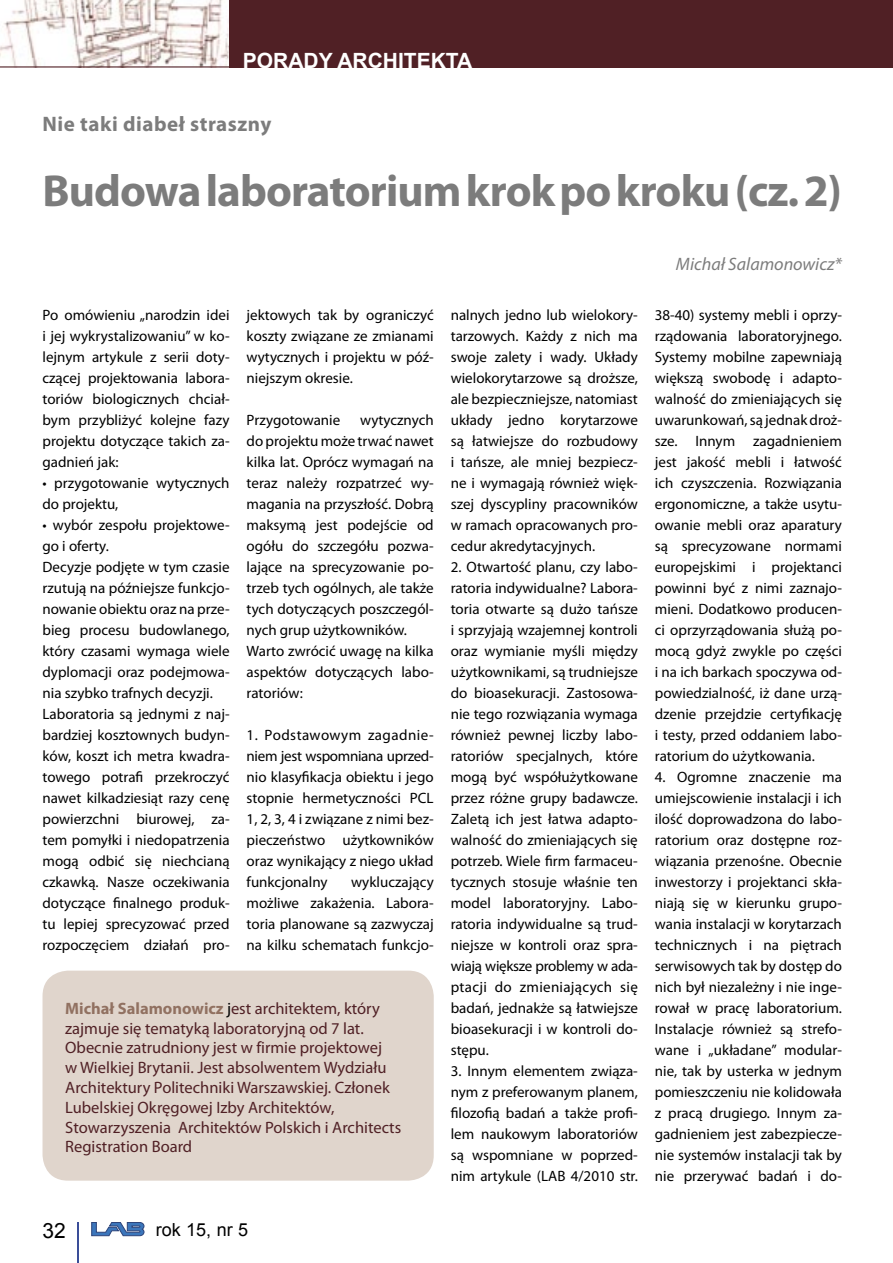
<style>
.page{position:relative;width:893px;height:1263px;background:#fff}
.page>*{position:absolute;margin:0;border:0;box-sizing:border-box;transform-origin:0 0}
.t1{font:700 45px "Myriad Pro";letter-spacing:-.02em;color:#7c7c7c}
.t2{font:700 21px "Myriad Pro";letter-spacing:.025em;color:#7c7c7c}
.t3{font:700 21px "Arial";color:#fff}
.Paginacja{font:21px "Arial";color:#000}
.t4{font:italic 18px "Myriad Pro";color:#7c7c7c}
.Pagina_dolna{font:18px "Arial";color:#000}
.t5{font:16.5px/19.8px "Myriad Pro";color:#502025}
.t6{font:15px/21px "Myriad Pro";color:#000;text-align:justify}
.t7{font:15px "Myriad Pro";letter-spacing:.03em;color:#000}
.s1{font-weight:700;color:#917161}
.s2{color:#000}
</style>
<div class="page">
<hr style="left:77px;top:1222px;width:2px;height:41px;background:#3a4d98">
<svg style="left:91px;top:1222px;width:53px;height:14px"></svg>
<svg style="left:0;top:0;width:231px;height:68px"></svg>
<div style="left:230px;top:0;width:663px;height:67px;background:#502025"></div>
<hr style="left:892px;top:0;width:1px;height:68px;background:#502025">
<div style="left:43px;top:970px;width:391px;height:210px;background:#e0d5cc"></div>
<p class="t3" style="left:243px;top:46px;width:231px">PORADY ARCHITEKTA</p>
<p class="t2" style="left:43px;top:112px;width:230px">Nie taki diabeł straszny</p>
<p class="t1" style="left:43px;top:166px;width:801px">Budowa laboratorium krok po kroku (cz. 2)</p>
<p class="t6" style="left:43px;top:304px;width:189px">Po omówieniu „narodzin idei i jej wykrystalizowaniu” w ko-</p>
<p class="t6" style="left:43px;top:346px;width:189px">lejnym artykule z serii doty&shy;czącej projektowania labora&shy;toriów biologicznych chciał&shy;bym przybliżyć kolejne fazy projektu dotyczące takich za&shy;gadnień jak:</p>
<p class="t6" style="left:43px;top:472px;width:189px">• przygotowanie wytycznych do projektu,</p>
<p class="t6" style="left:43px;top:514px;width:189px">• wybór zespołu projektowe&shy;go i oferty.</p>
<p class="t6" style="left:43px;top:556px;width:189px">Decyzje podjęte w tym czasie rzutują na późniejsze funkcjo&shy;nowanie obiektu oraz na prze&shy;bieg procesu budowlanego, który czasami wymaga wiele dyplomacji oraz podejmowa&shy;nia szybko trafnych decyzji.</p>
<p class="t6" style="left:43px;top:703px;width:189px">Laboratoria są jednymi z naj&shy;bardziej kosztownych budyn&shy;ków, koszt ich metra kwadra&shy;towego potrafi przekroczyć nawet kilkadziesiąt razy cenę powierzchni biurowej, za&shy;tem pomyłki i niedopatrzenia mogą odbić się niechcianą czkawką. Nasze oczekiwania dotyczące finalnego produk&shy;tu lepiej sprecyzować przed rozpoczęciem działań pro-</p>
<p class="t6" style="left:247px;top:304px;width:189px">jektowych tak by ograniczyć koszty związane ze zmianami wytycznych i projektu w póź&shy;niejszym okresie.</p>
<p class="t6" style="left:247px;top:409px;width:95px">Przygotowanie</p>
<p class="t6" style="left:247px;top:409px;width:189px;text-indent:114px">wytycznych do projektu może trwać nawet kilka lat. Oprócz wymagań na teraz należy rozpatrzeć wy&shy;magania na przyszłość. Dobrą maksymą jest podejście od ogółu do szczegółu pozwa&shy;lające na sprecyzowanie po&shy;trzeb tych ogólnych, ale także tych dotyczących poszczegól&shy;nych grup użytkowników.</p>
<p class="t6" style="left:247px;top:640px;width:189px">Warto zwrócić uwagę na kilka aspektów dotyczących labo&shy;ratoriów:</p>
<p class="t7" style="left:247px;top:726px;width:189px">1. Podstawowym zagadnie-</p>
<p class="t6" style="left:247px;top:745px;width:189px">niem jest wspomniana uprzed&shy;nio klasyfikacja obiektu i jego stopnie hermetyczności PCL 1, 2, 3, 4 i związane z nimi bez&shy;pieczeństwo użytkowników oraz wynikający z niego układ funkcjonalny</p>
<p class="t6" style="left:247px;top:871px;width:189px;text-indent:104px">wykluczający możliwe zakażenia. Labora&shy;toria planowane są zazwyczaj na kilku schematach funkcjo-</p>
<p class="t5" style="left:65px;top:999px;width:316px"><span class="s1">Michał Salamonowicz</span> <span class="s2">j</span>est architektem, który</p>
<p class="t5" style="left:65px;top:1018px;width:300px">zajmuje się tematyką laboratoryjną od 7 lat.</p>
<p class="t5" style="left:65px;top:1038px;width:318px">Obecnie zatrudniony jest w firmie projektowej</p>
<p class="t5" style="left:65px;top:1058px;width:326px">w Wielkiej Brytanii. Jest absolwentem Wydziału<br>Architektury Politechniki Warszawskiej. Członek<br>Lubelskiej Okręgowej Izby Architektów,</p>
<p class="t5" style="left:65px;top:1117px;width:338px">Stowarzyszenia Architektów Polskich i Architects<br>Registration Board</p>
<p class="Paginacja" style="left:43px;top:1216px;width:25px">32</p>
<p class="Pagina_dolna" style="left:156px;top:1217px;width:94px">rok 15, nr 5</p>
<p class="t6" style="left:451px;top:304px;width:189px">nalnych jedno lub wielokory&shy;tarzowych. Każdy z nich ma swoje zalety i wady. Układy wielokorytarzowe są droższe, ale bezpieczniejsze, natomiast układy jedno korytarzowe są łatwiejsze do rozbudowy</p>
<p class="t6" style="left:451px;top:451px;width:189px">i tańsze, ale mniej bezpiecz&shy;ne i wymagają również więk&shy;szej dyscypliny pracowników</p>
<p class="t6" style="left:451px;top:514px;width:189px">w ramach opracowanych pro&shy;cedur akredytacyjnych.</p>
<p class="t6" style="left:451px;top:556px;width:189px">2. Otwartość planu, czy labo&shy;ratoria indywidualne? Labora&shy;toria otwarte są dużo tańsze</p>
<p class="t6" style="left:451px;top:619px;width:189px">i sprzyjają wzajemnej kontroli oraz wymianie myśli między użytkownikami, są trudniejsze do bioasekuracji. Zastosowa&shy;nie tego rozwiązania wymaga również pewnej liczby labo&shy;ratoriów specjalnych, które mogą być współużytkowane przez różne grupy badawcze.<br>Zaletą ich jest łatwa adapto&shy;walność do zmieniających się potrzeb. Wiele firm farmaceu&shy;tycznych stosuje właśnie ten model laboratoryjny. Labo&shy;ratoria indywidualne są trud-</p>
<p class="t6" style="left:451px;top:934px;width:189px">niejsze w kontroli oraz spra&shy;wiają większe problemy w ada&shy;ptacji do zmieniających się badań, jednakże są łatwiejsze bioasekuracji i w kontroli do&shy;stępu.</p>
<p class="t6" style="left:451px;top:1060px;width:189px">3. Innym elementem związa&shy;nym z preferowanym planem, filozofią badań a także profi&shy;lem naukowym laboratoriów są wspomniane w poprzed&shy;nim artykule (LAB 4/2010 str.</p>
<p class="t4" style="left:676px;top:254px;width:168px">Michał Salamonowicz*</p>
<p class="t6" style="left:655px;top:304px;width:189px">38-40) systemy mebli i oprzy&shy;rządowania laboratoryjnego.<br>Systemy mobilne zapewniają większą swobodę i adapto&shy;walność do zmieniających się uwarunkowań, są jednak droż&shy;sze. Innym zagadnieniem jest jakość mebli i łatwość ich czyszczenia. Rozwiązania ergonomiczne, a także usytu&shy;owanie mebli oraz aparatury są sprecyzowane normami europejskimi i projektanci powinni być z nimi zaznajo&shy;mieni. Dodatkowo producen&shy;ci oprzyrządowania służą po&shy;mocą gdyż zwykle po części</p>
<p class="t6" style="left:655px;top:661px;width:189px">i na ich barkach spoczywa od&shy;powiedzialność, iż dane urzą&shy;dzenie przejdzie certyfikację</p>
<p class="t6" style="left:655px;top:724px;width:189px">i testy, przed oddaniem labo&shy;ratorium do użytkowania.</p>
<p class="t6" style="left:655px;top:766px;width:189px">4. Ogromne znaczenie ma umiejscowienie instalacji i ich ilość doprowadzona do labo&shy;ratorium oraz dostępne roz&shy;wiązania przenośne. Obecnie inwestorzy i projektanci skła&shy;niają się w kierunku grupo&shy;wania instalacji w korytarzach technicznych i na piętrach serwisowych tak by dostęp do nich był niezależny i nie inge&shy;rował w pracę laboratorium.<br>Instalacje również są strefo&shy;wane i „układane” modular&shy;nie, tak by usterka w jednym pomieszczeniu nie kolidowała</p>
<p class="t6" style="left:655px;top:1102px;width:189px">z pracą drugiego. Innym za&shy;gadnieniem jest zabezpiecze&shy;nie systemów instalacji tak by</p>
<p class="t6" style="left:655px;top:1165px;width:189px">nie przerywać badań i do-</p>
</div>
